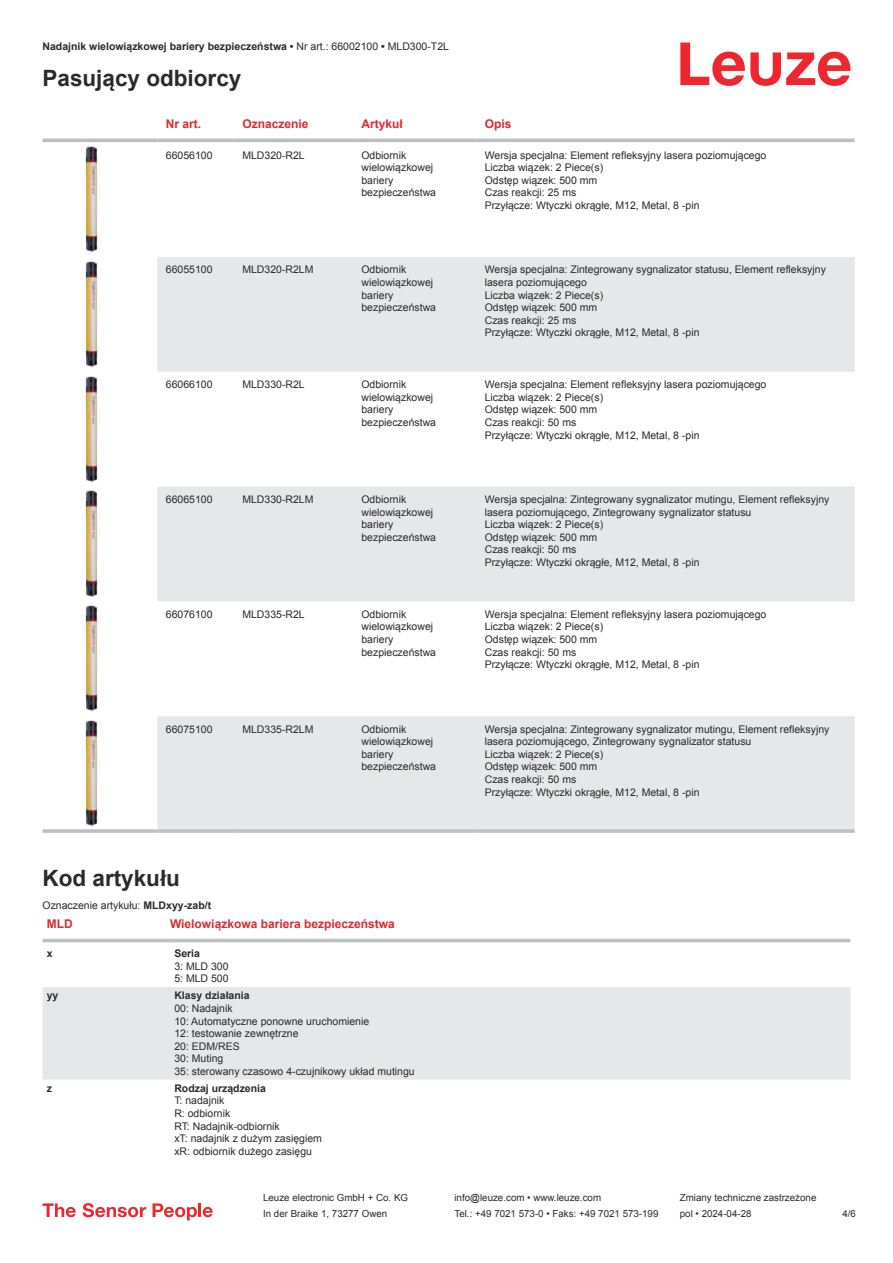
<style>
.page{position:relative;width:893px;height:1263px;background:#fff}
.page>*{position:absolute;margin:0;border:0;box-sizing:border-box;transform-origin:0 0}
.t1{font:700 22.5px "Arial";color:#2b292a}
.t2{font:700 12px "Arial";color:#db2a30}
.t3{font:10.5px/12.6px "Arial";color:#2b292a}
.t4{font:700 10.5px "Arial";color:#2b292a}
.t5{font:9.75px "Arial";color:#2b292a}
.s1{font-weight:400}
.s2{font-weight:700}
</style>
<div class="page">
<svg style="left:680px;top:43px;width:170px;height:43px"></svg>
<svg style="left:157px;top:257px;width:698px;height:572px;fill:#e6e7e9"></svg>
<hr style="left:43px;top:139px;width:114px;height:3px;background:#bdbfc1">
<hr style="left:157px;top:139px;width:77px;height:3px;background:#bdbfc1">
<hr style="left:234px;top:139px;width:119px;height:3px;background:#bdbfc1">
<hr style="left:353px;top:139px;width:123px;height:3px;background:#bdbfc1">
<hr style="left:476px;top:139px;width:379px;height:3px;background:#bdbfc1">
<hr style="left:43px;top:829px;width:114px;height:4px;background:#bdbfc1">
<hr style="left:157px;top:829px;width:77px;height:4px;background:#c7c9ca">
<hr style="left:234px;top:829px;width:119px;height:4px;background:#bdbfc1">
<hr style="left:353px;top:829px;width:123px;height:4px;background:#bdbfc1">
<hr style="left:476px;top:829px;width:379px;height:4px;background:#c7c9ca">
<img style="left:85px;top:146px;width:13px;height:107px">
<img style="left:85px;top:261px;width:13px;height:106px">
<img style="left:85px;top:376px;width:13px;height:106px">
<img style="left:85px;top:491px;width:13px;height:106px">
<img style="left:85px;top:606px;width:13px;height:106px">
<img style="left:85px;top:720px;width:13px;height:107px">
<svg style="left:43px;top:938px;width:807px;height:142px"></svg>
<div style="left:43px;top:987px;width:807px;height:92px;background:#e6e7e9"></div>
<hr style="left:43px;top:939px;width:127px;height:3px;background:#bdbfc1">
<hr style="left:170px;top:939px;width:680px;height:3px;background:#bdbfc1">
<svg style="left:43px;top:1203px;width:33px;height:14px"></svg>
<svg style="left:83px;top:1203px;width:63px;height:14px"></svg>
<svg style="left:153px;top:1203px;width:44px;height:17px"></svg>
<hr style="left:198px;top:1203px;width:3px;height:14px;background:#ed272d">
<svg style="left:203px;top:1207px;width:10px;height:10px"></svg>
<p class="t4" style="left:43px;top:39px;width:408px">Nadajnik wielowiązkowej bariery bezpieczeństwa • <span class="s1">Nr art.: 66002100</span> • <span class="s1">MLD300-T2L</span></p>
<h1 class="t1" style="left:43px;top:63px;width:200px">Pasujący odbiorcy</h1>
<p class="t2" style="left:166px;top:115px;width:37px">Nr art.</p>
<p class="t2" style="left:242px;top:119px;width:68px">Oznaczenie</p>
<p class="t2" style="left:361px;top:115px;width:43px">Artykuł</p>
<p class="t2" style="left:485px;top:115px;width:28px">Opis</p>
<p class="t3" style="left:166px;top:148px;width:48px">66056100</p>
<p class="t3" style="left:242px;top:150px;width:64px">MLD320-R2L</p>
<p class="t3" style="left:361px;top:148px;width:76px">Odbiornik wielowiązkowej bariery bezpieczeństwa</p>
<p class="t3" style="left:485px;top:148px;width:283px">Wersja specjalna: Element refleksyjny lasera poziomującego Liczba wiązek: 2 Piece(s)<br>Odstęp wiązek: 500 mm<br>Czas reakcji: 25 ms<br>Przyłącze: Wtyczki okrągłe, M12, Metal, 8 -pin</p>
<p class="t3" style="left:166px;top:263px;width:48px">66055100</p>
<p class="t3" style="left:242px;top:264px;width:73px">MLD320-R2LM</p>
<p class="t3" style="left:361px;top:263px;width:76px">Odbiornik wielowiązkowej bariery bezpieczeństwa</p>
<p class="t3" style="left:485px;top:263px;width:343px">Wersja specjalna: Zintegrowany sygnalizator statusu, Element refleksyjny lasera poziomującego<br>Liczba wiązek: 2 Piece(s)<br>Odstęp wiązek: 500 mm<br>Czas reakcji: 25 ms<br>Przyłącze: Wtyczki okrągłe, M12, Metal, 8 -pin</p>
<p class="t3" style="left:166px;top:379px;width:48px">66066100</p>
<p class="t3" style="left:242px;top:379px;width:64px">MLD330-R2L</p>
<p class="t3" style="left:361px;top:378px;width:76px">Odbiornik wielowiązkowej bariery bezpieczeństwa</p>
<p class="t3" style="left:485px;top:378px;width:283px">Wersja specjalna: Element refleksyjny lasera poziomującego Liczba wiązek: 2 Piece(s)<br>Odstęp wiązek: 500 mm<br>Czas reakcji: 50 ms<br>Przyłącze: Wtyczki okrągłe, M12, Metal, 8 -pin</p>
<p class="t3" style="left:166px;top:493px;width:48px">66065100</p>
<p class="t3" style="left:242px;top:494px;width:73px">MLD330-R2LM</p>
<p class="t3" style="left:361px;top:493px;width:76px">Odbiornik wielowiązkowej bariery bezpieczeństwa</p>
<p class="t3" style="left:485px;top:493px;width:346px">Wersja specjalna: Zintegrowany sygnalizator mutingu, Element refleksyjny lasera poziomującego, Zintegrowany sygnalizator statusu<br>Liczba wiązek: 2 Piece(s)<br>Odstęp wiązek: 500 mm<br>Czas reakcji: 50 ms<br>Przyłącze: Wtyczki okrągłe, M12, Metal, 8 -pin</p>
<p class="t3" style="left:166px;top:608px;width:48px">66076100</p>
<p class="t3" style="left:242px;top:608px;width:64px">MLD335-R2L</p>
<p class="t3" style="left:361px;top:608px;width:76px">Odbiornik wielowiązkowej bariery bezpieczeństwa</p>
<p class="t3" style="left:485px;top:608px;width:283px">Wersja specjalna: Element refleksyjny lasera poziomującego Liczba wiązek: 2 Piece(s)<br>Odstęp wiązek: 500 mm<br>Czas reakcji: 50 ms<br>Przyłącze: Wtyczki okrągłe, M12, Metal, 8 -pin</p>
<p class="t3" style="left:166px;top:723px;width:48px">66075100</p>
<p class="t3" style="left:242px;top:723px;width:73px">MLD335-R2LM</p>
<p class="t3" style="left:361px;top:723px;width:76px">Odbiornik wielowiązkowej bariery bezpieczeństwa</p>
<p class="t3" style="left:485px;top:723px;width:346px">Wersja specjalna: Zintegrowany sygnalizator mutingu, Element refleksyjny lasera poziomującego, Zintegrowany sygnalizator statusu<br>Liczba wiązek: 2 Piece(s)<br>Odstęp wiązek: 500 mm<br>Czas reakcji: 50 ms<br>Przyłącze: Wtyczki okrągłe, M12, Metal, 8 -pin</p>
<h1 class="t1" style="left:43px;top:862px;width:139px">Kod artykułu</h1>
<p class="t2" style="left:47px;top:919px;width:27px">MLD</p>
<p class="t2" style="left:170px;top:915px;width:226px">Wielowiązkowa bariera bezpieczeństwa</p>
<p class="t4" style="left:47px;top:946px;width:7px">x</p>
<p class="t4" style="left:174px;top:949px;width:27px">Seria</p>
<p class="t3" style="left:174px;top:961px;width:56px">3: MLD 300<br>5: MLD 500</p>
<p class="t4" style="left:47px;top:992px;width:13px">yy</p>
<p class="t4" style="left:174px;top:988px;width:77px">Klasy działania</p>
<p class="t3" style="left:174px;top:1002px;width:242px">00: Nadajnik<br>10: Automatyczne ponowne uruchomienie<br>12: testowanie zewnętrzne<br>20: EDM/RES<br>30: Muting<br>35: sterowany czasowo 4-czujnikowy układ mutingu</p>
<p class="t4" style="left:47px;top:1084px;width:7px">z</p>
<p class="t4" style="left:174px;top:1081px;width:93px">Rodzaj urządzenia</p>
<p class="t3" style="left:174px;top:1094px;width:149px">T: nadajnik<br>R: odbiornik<br>RT: Nadajnik-odbiornik<br>xT: nadajnik z dużym zasięgiem xR: odbiornik dużego zasięgu</p>
<p class="t3" style="left:43px;top:898px;width:170px">Oznaczenie artykułu: <span class="s2">MLDxyy-zab/t</span></p>
<p class="t5" style="left:263px;top:1191px;width:146px">Leuze electronic GmbH + Co. KG</p>
<p class="t5" style="left:454px;top:1191px;width:148px">info@leuze.com • www.leuze.com</p>
<p class="t5" style="left:680px;top:1191px;width:138px">Zmiany techniczne zastrzeżone</p>
<p class="t5" style="left:263px;top:1207px;width:126px">In der Braike 1, 73277 Owen</p>
<p class="t5" style="left:454px;top:1207px;width:205px">Tel.: +49 7021 573-0 • Faks: +49 7021 573-199</p>
<p class="t5" style="left:680px;top:1207px;width:73px">pol • 2024-04-28</p>
<p class="t5" style="left:842px;top:1207px;width:15px">4 /6</p>
</div>
